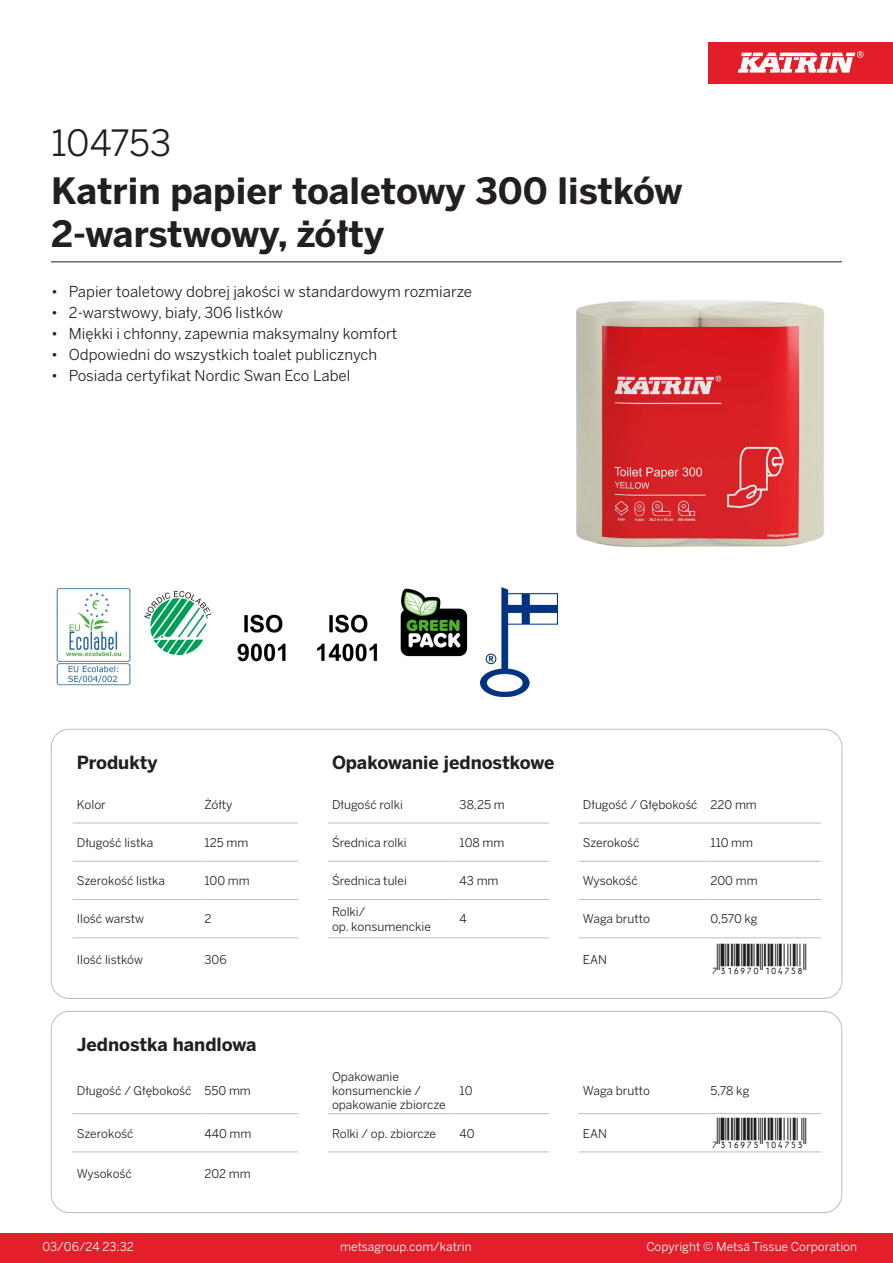
<style>
.page{position:relative;width:893px;height:1263px;background:#fff}
.page>*{position:absolute;margin:0;border:0;box-sizing:border-box;transform-origin:0 0}
.Product_Name{font:700 36px/43.2px "Benton Sans";color:#231f20}
.External_material_co{font:36px "Benton Sans";letter-spacing:-.01em;color:#231f20}
.T_EAN{font:30px "Viisas EAN Matala";color:#231f20}
.T_TableHeader{font:700 18px "Benton Sans";color:#231f20}
.MarketingBullets{font:15px "Benton Sans";color:#231f20}
.T_TableBody{font:12px/14.4px "Benton Sans";color:#231f20}
.t1{font:12px "Benton Sans";color:#fff}
</style>
<div class="page">
<div style="left:0;top:1233px;width:893px;height:30px;background:#e41e2b"></div>
<div style="left:708px;top:43px;width:185px;height:41px;background:#e31e28"></div>
<svg style="left:738px;top:51px;width:126px;height:22px"></svg>
<hr style="left:73px;top:823px;width:127px;height:1px;background:#bcbdc0">
<hr style="left:200px;top:823px;width:98px;height:1px;background:#bcbdc0">
<hr style="left:328px;top:823px;width:127px;height:1px;background:#bcbdc0">
<hr style="left:455px;top:823px;width:94px;height:1px;background:#bcbdc0">
<hr style="left:579px;top:823px;width:127px;height:1px;background:#bcbdc0">
<hr style="left:706px;top:823px;width:115px;height:1px;background:#bcbdc0">
<hr style="left:73px;top:861px;width:127px;height:1px;background:#bcbdc0">
<hr style="left:200px;top:861px;width:98px;height:1px;background:#bcbdc0">
<hr style="left:328px;top:861px;width:127px;height:1px;background:#bcbdc0">
<hr style="left:455px;top:861px;width:94px;height:1px;background:#bcbdc0">
<hr style="left:579px;top:861px;width:127px;height:1px;background:#bcbdc0">
<hr style="left:706px;top:861px;width:115px;height:1px;background:#bcbdc0">
<hr style="left:73px;top:899px;width:127px;height:1px;background:#bcbdc0">
<hr style="left:200px;top:899px;width:98px;height:1px;background:#bcbdc0">
<hr style="left:328px;top:899px;width:127px;height:1px;background:#bcbdc0">
<hr style="left:455px;top:899px;width:94px;height:1px;background:#bcbdc0">
<hr style="left:579px;top:899px;width:127px;height:1px;background:#bcbdc0">
<hr style="left:706px;top:899px;width:115px;height:1px;background:#bcbdc0">
<hr style="left:73px;top:937px;width:127px;height:1px;background:#bcbdc0">
<hr style="left:200px;top:937px;width:98px;height:1px;background:#bcbdc0">
<hr style="left:328px;top:937px;width:127px;height:1px;background:#bcbdc0">
<hr style="left:455px;top:937px;width:94px;height:1px;background:#bcbdc0">
<hr style="left:579px;top:937px;width:127px;height:1px;background:#bcbdc0">
<hr style="left:706px;top:937px;width:115px;height:1px;background:#bcbdc0">
<hr style="left:73px;top:1113px;width:127px;height:1px;background:#bcbdc0">
<hr style="left:200px;top:1113px;width:98px;height:1px;background:#bcbdc0">
<hr style="left:328px;top:1113px;width:127px;height:1px;background:#bcbdc0">
<hr style="left:455px;top:1113px;width:94px;height:1px;background:#bcbdc0">
<hr style="left:579px;top:1113px;width:127px;height:1px;background:#bcbdc0">
<hr style="left:706px;top:1113px;width:115px;height:1px;background:#bcbdc0">
<hr style="left:73px;top:1152px;width:127px;height:1px;background:#bcbdc0">
<hr style="left:200px;top:1152px;width:98px;height:1px;background:#bcbdc0">
<hr style="left:328px;top:1152px;width:127px;height:1px;background:#bcbdc0">
<hr style="left:455px;top:1152px;width:94px;height:1px;background:#bcbdc0">
<hr style="left:579px;top:1152px;width:127px;height:1px;background:#bcbdc0">
<hr style="left:706px;top:1152px;width:115px;height:1px;background:#bcbdc0">
<div style="left:51px;top:1011px;width:791px;height:202px;border:1px solid #bcbdc0;border-radius:18px"></div>
<img style="left:576px;top:300px;width:249px;height:247px">
<img style="left:56px;top:588px;width:75px;height:98px">
<img style="left:144px;top:590px;width:68px;height:66px">
<img style="left:237px;top:614px;width:49px;height:48px">
<img style="left:317px;top:614px;width:61px;height:48px">
<img style="left:400px;top:588px;width:68px;height:69px">
<img style="left:480px;top:587px;width:77px;height:110px">
<hr style="left:51px;top:261px;width:791px;height:1px;background:#231f20">
<p class="External_material_co" style="left:51px;top:121px;width:122px">104753</p>
<p class="Product_Name" style="left:51px;top:170px;width:633px">Katrin papier toaletowy 300 listków<br>2-warstwowy, żółty</p>
<p class="MarketingBullets" style="left:51px;top:282px;width:423px">• Papier toaletowy dobrej jakości w standardowym rozmiarze</p>
<p class="MarketingBullets" style="left:51px;top:303px;width:234px">• 2-warstwowy, biały, 306 listków</p>
<p class="MarketingBullets" style="left:51px;top:324px;width:348px">• Miękki i chłonny, zapewnia maksymalny komfort</p>
<p class="MarketingBullets" style="left:51px;top:345px;width:328px">• Odpowiedni do wszystkich toalet publicznych</p>
<p class="MarketingBullets" style="left:51px;top:366px;width:301px">• Posiada certyfikat Nordic Swan Eco Label</p>
<p class="T_TableHeader" style="left:77px;top:751px;width:82px">Produkty</p>
<p class="T_TableHeader" style="left:332px;top:751px;width:224px">Opakowanie jednostkowe</p>
<p class="T_TableBody" style="left:77px;top:797px;width:31px">Kolor</p>
<p class="T_TableBody" style="left:204px;top:797px;width:29px">Żółty</p>
<p class="T_TableBody" style="left:332px;top:797px;width:72px">Długość rolki</p>
<p class="T_TableBody" style="left:460px;top:797px;width:47px">38,25 m</p>
<p class="T_TableBody" style="left:583px;top:797px;width:116px">Długość / Głębokość</p>
<p class="T_TableBody" style="left:710px;top:797px;width:48px">220 mm</p>
<p class="T_TableBody" style="left:77px;top:835px;width:78px">Długość listka</p>
<p class="T_TableBody" style="left:204px;top:835px;width:45px">125 mm</p>
<p class="T_TableBody" style="left:332px;top:835px;width:76px">Średnica rolki</p>
<p class="T_TableBody" style="left:460px;top:835px;width:46px">108 mm</p>
<p class="T_TableBody" style="left:583px;top:835px;width:58px">Szerokość</p>
<p class="T_TableBody" style="left:710px;top:835px;width:44px">110 mm</p>
<p class="T_TableBody" style="left:77px;top:873px;width:90px">Szerokość listka</p>
<p class="T_TableBody" style="left:204px;top:873px;width:47px">100 mm</p>
<p class="T_TableBody" style="left:332px;top:873px;width:76px">Średnica tulei</p>
<p class="T_TableBody" style="left:460px;top:873px;width:40px">43 mm</p>
<p class="T_TableBody" style="left:583px;top:873px;width:56px">Wysokość</p>
<p class="T_TableBody" style="left:710px;top:873px;width:49px">200 mm</p>
<p class="T_TableBody" style="left:77px;top:912px;width:69px">Ilość warstw</p>
<p class="T_TableBody" style="left:204px;top:912px;width:9px">2</p>
<p class="T_TableBody" style="left:332px;top:905px;width:35px">Rolki/</p>
<p class="T_TableBody" style="left:332px;top:919px;width:100px">op. konsumenckie</p>
<p class="T_TableBody" style="left:460px;top:912px;width:9px">4</p>
<p class="T_TableBody" style="left:583px;top:912px;width:69px">Waga brutto</p>
<p class="T_TableBody" style="left:710px;top:912px;width:49px">0,570 kg</p>
<p class="T_TableBody" style="left:77px;top:952px;width:68px">Ilość listków</p>
<p class="T_TableBody" style="left:204px;top:952px;width:24px">306</p>
<p class="T_TableBody" style="left:583px;top:952px;width:26px">EAN</p>
<p class="T_EAN" style="left:710px;top:944px;width:97px">*7316970104758*</p>
<p class="T_TableHeader" style="left:77px;top:1033px;width:181px">Jednostka handlowa</p>
<p class="T_TableBody" style="left:77px;top:1083px;width:116px">Długość / Głębokość</p>
<p class="T_TableBody" style="left:204px;top:1083px;width:48px">550 mm</p>
<p class="T_TableBody" style="left:332px;top:1069px;width:115px">Opakowanie konsumenckie / opakowanie zbiorcze</p>
<p class="T_TableBody" style="left:460px;top:1083px;width:14px">10</p>
<p class="T_TableBody" style="left:583px;top:1083px;width:69px">Waga brutto</p>
<p class="T_TableBody" style="left:710px;top:1083px;width:40px">5,78 kg</p>
<p class="T_TableBody" style="left:77px;top:1126px;width:58px">Szerokość</p>
<p class="T_TableBody" style="left:204px;top:1126px;width:49px">440 mm</p>
<p class="T_TableBody" style="left:332px;top:1126px;width:105px">Rolki / op. zbiorcze</p>
<p class="T_TableBody" style="left:460px;top:1126px;width:17px">40</p>
<p class="T_TableBody" style="left:583px;top:1126px;width:26px">EAN</p>
<p class="T_EAN" style="left:710px;top:1117px;width:97px">*7316975104753*</p>
<p class="T_TableBody" style="left:77px;top:1166px;width:56px">Wysokość</p>
<p class="T_TableBody" style="left:204px;top:1166px;width:48px">202 mm</p>
<p class="t1" style="left:43px;top:1239px;width:93px">03/06/24 23:32</p>
<p class="t1" style="left:340px;top:1239px;width:133px">metsagroup.com/katrin</p>
<p class="t1" style="left:646px;top:1239px;width:212px">Copyright © Metsä Tissue Corporation</p>
</div>
